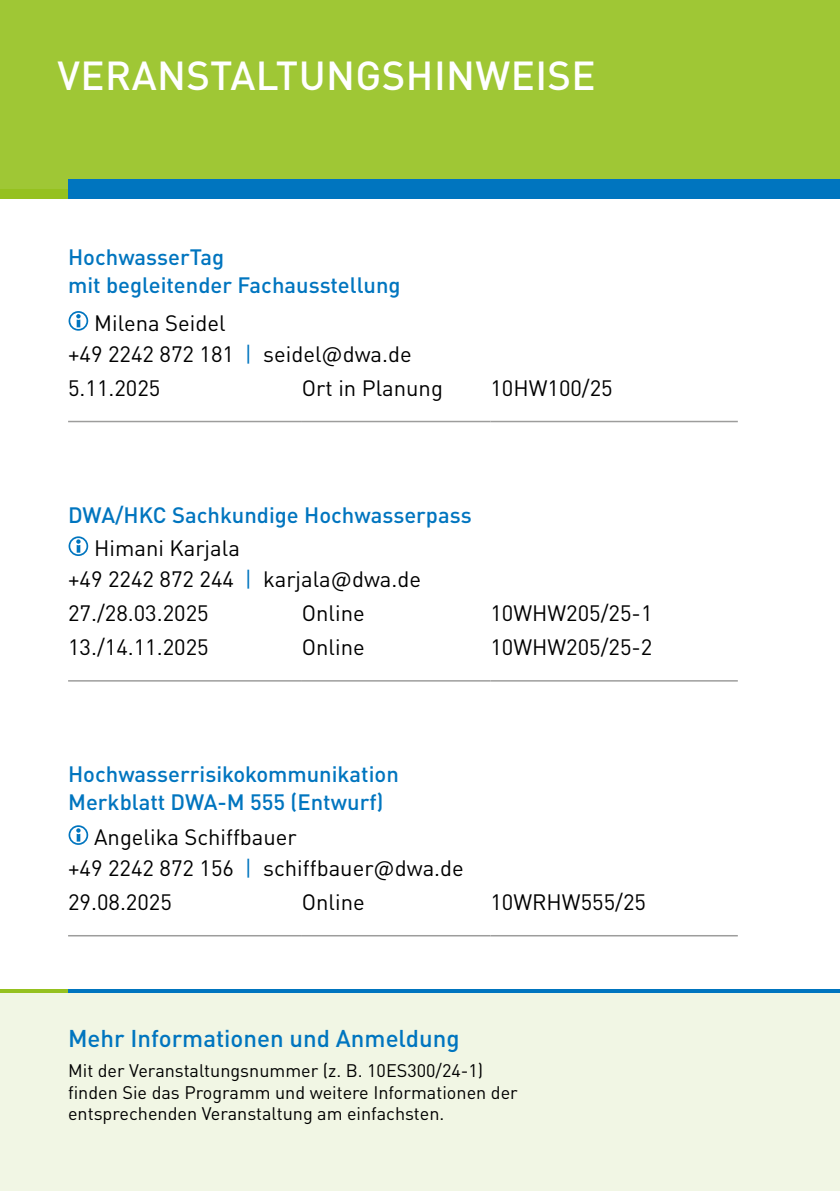
<style>
.page{position:relative;width:840px;height:1191px;background:#fff}
.page>*{position:absolute;margin:0;border:0;box-sizing:border-box;transform-origin:0 0}
.t1{font:500 40px "DINOT";letter-spacing:.01em;color:#fff}
.t2{font:500 24px "DINOT";color:#0075bf}
.t3{font:22px/31.2px "DINOT";color:#000}
.t4{font:500 22px/28px "DINOT";color:#0075bf}
.t5{font:18px/21.6px "DINOT";color:#000}
.s1{color:#0075bf}
</style>
<div class="page">
<div style="left:0;top:0;width:839px;height:198px;background:#9fc735"></div>
<div style="left:0;top:992px;width:839px;height:199px;background:#f1f6e4"></div>
<hr style="left:0;top:989px;width:68px;height:3px;background:#95c11f">
<hr style="left:68px;top:421px;width:234px;height:1px;background:#9d9d9c">
<hr style="left:302px;top:421px;width:188px;height:1px;background:#9d9d9c">
<hr style="left:490px;top:421px;width:247px;height:1px;background:#9d9d9c">
<svg style="left:68px;top:311px;width:20px;height:20px"></svg>
<hr style="left:68px;top:680px;width:234px;height:1px;background:#9d9d9c">
<hr style="left:302px;top:680px;width:188px;height:1px;background:#9d9d9c">
<hr style="left:490px;top:680px;width:247px;height:1px;background:#9d9d9c">
<svg style="left:68px;top:536px;width:20px;height:20px"></svg>
<hr style="left:68px;top:989px;width:771px;height:3px;background:#0075bf">
<hr style="left:68px;top:935px;width:234px;height:1px;background:#9d9d9c">
<hr style="left:302px;top:935px;width:188px;height:1px;background:#9d9d9c">
<hr style="left:490px;top:935px;width:247px;height:1px;background:#9d9d9c">
<svg style="left:68px;top:825px;width:20px;height:20px"></svg>
<div style="left:0;top:189px;width:68px;height:10px;background:#95c11f"></div>
<div style="left:68px;top:180px;width:771px;height:19px;background:#0075bf"></div>
<h1 class="t1" style="left:57px;top:44px;width:539px">VERANSTALTUNGSHINWEISE</h1>
<p class="t4" style="left:68px;top:242px;width:334px">HochwasserTag<br>mit begleitender Fachausstellung</p>
<p class="t3" style="left:68px;top:306px;width:345px;text-indent:26px">Milena Seidel<br>+49 2242 872 181 <span class="s1">|</span> seidel@dwa.de</p>
<p class="t3" style="left:68px;top:371px;width:94px">5.11.2025</p>
<p class="t3" style="left:302px;top:371px;width:142px">Ort in Planung</p>
<p class="t3" style="left:490px;top:371px;width:124px">10HW100/25</p>
<p class="t4" style="left:68px;top:500px;width:405px">DWA/HKC Sachkundige Hochwasserpass</p>
<p class="t3" style="left:68px;top:531px;width:354px;text-indent:26px">Himani Karjala<br>+49 2242 872 244 <span class="s1">|</span> karjala@dwa.de</p>
<p class="t3" style="left:68px;top:596px;width:142px">27./28.03.2025</p>
<p class="t3" style="left:302px;top:596px;width:64px">Online</p>
<p class="t3" style="left:490px;top:596px;width:163px">10WHW205/25-1</p>
<p class="t3" style="left:68px;top:630px;width:142px">13./14.11.2025</p>
<p class="t3" style="left:302px;top:630px;width:64px">Online</p>
<p class="t3" style="left:490px;top:630px;width:163px">10WHW205/25-2</p>
<p class="t4" style="left:68px;top:759px;width:332px">Hochwasserrisikokommunikation<br>Merkblatt DWA-M 555 (Entwurf)</p>
<p class="t3" style="left:68px;top:820px;width:397px;text-indent:26px">Angelika Schiffbauer<br>+49 2242 872 156 <span class="s1">|</span> schiffbauer@dwa.de</p>
<p class="t3" style="left:68px;top:885px;width:105px">29.08.2025</p>
<p class="t3" style="left:302px;top:885px;width:64px">Online</p>
<p class="t3" style="left:490px;top:885px;width:157px">10WRHW555/25</p>
<p class="t2" style="left:68px;top:1019px;width:393px">Mehr Informationen und Anmeldung</p>
<p class="t5" style="left:68px;top:1058px;width:451px">Mit der Veranstaltungsnummer (z. B. 10ES300/24-1) finden Sie das Programm und weitere Informationen der entsprechenden Veranstaltung am einfachsten.</p>
</div>
